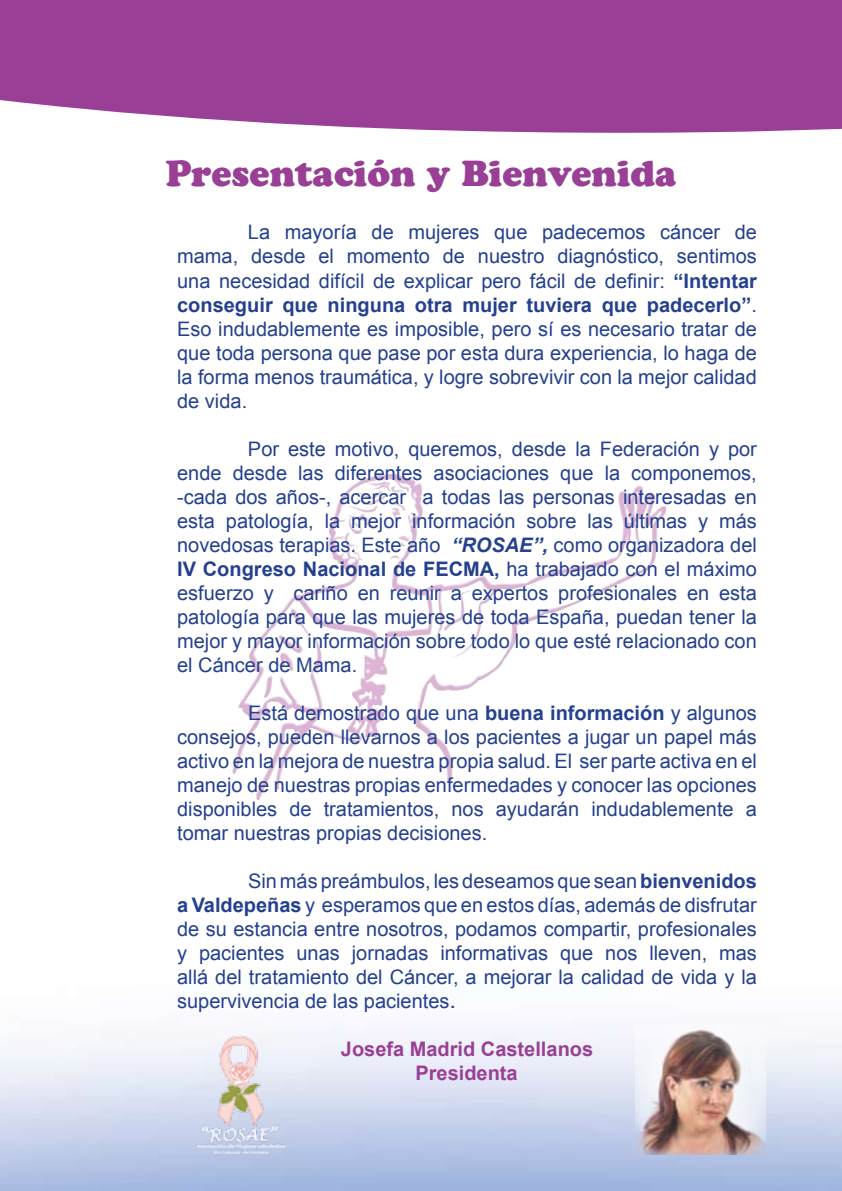
<style>
.page{position:relative;width:842px;height:1191px;background:#fff}
.page>*{position:absolute;margin:0;border:0;box-sizing:border-box;transform-origin:0 0}
.t1{font:900 36px "Cooper";color:#993f95}
.t2{font:20px/24px "Arial";color:#24408f;text-align:justify}
.t3{font:700 20px/24px "Arial";color:#993f95;text-align:center}
.s1{font-weight:700}
.s2{font-weight:700;font-style:italic}
.s3{font-size:24px}
</style>
<div class="page">
<img style="left:327px;top:474px;width:339px;height:173px">
<div style="left:0;top:0;width:842px;height:133px;background:#993f95"></div>
<img style="left:186px;top:1025px;width:110px;height:139px">
<img style="left:636px;top:1024px;width:129px;height:130px">
<h1 class="t1" style="left:165px;top:151px;width:513px">Presentación y Bienvenida</h1>
<p class="t2" style="left:177px;top:221px;width:581px;text-indent:71px">La mayoría de mujeres que padecemos cáncer de mama, desde el momento de nuestro diagnóstico, sentimos una necesidad difícil de explicar pero fácil de definir: <span class="s1">“Intentar conseguir que ninguna otra mujer tuviera que padecerlo”</span>.<br>Eso indudablemente es imposible, pero sí es necesario tratar de que toda persona que pase por esta dura experiencia, lo haga de la forma menos traumática, y logre sobrevivir con la mejor calidad de vida.</p>
<p class="t2" style="left:177px;top:437px;width:581px;text-indent:71px">Por este motivo, queremos, desde la Federación y por ende desde las diferentes asociaciones que la componemos, -cada dos años-, acercar a todas las personas interesadas en esta patología, la mejor información sobre las últimas y más novedosas terapias. Este año <span class="s2">“ROSAE”,</span> como organizadora del <span class="s1">IV Congreso Nacional de FECMA,</span> ha trabajado con el máximo esfuerzo y cariño en reunir a expertos profesionales en esta patología para que las mujeres de toda España, puedan tener la mejor y mayor información sobre todo lo que esté relacionado con el Cáncer de Mama.</p>
<p class="t2" style="left:177px;top:701px;width:581px;text-indent:71px">Está demostrado que una <span class="s1">buena información</span> y algunos consejos, pueden llevarnos a los pacientes a jugar un papel más activo en la mejora de nuestra propia salud. El ser parte activa en el manejo de nuestras propias enfermedades y conocer las opciones disponibles de tratamientos, nos ayudarán indudablemente a tomar nuestras propias decisiones.</p>
<p class="t2" style="left:177px;top:869px;width:581px;text-indent:71px">Sin más preámbulos, les deseamos que sean <span class="s1">bienvenidos a Valdepeñas</span> y esperamos que en estos días, además de disfrutar de su estancia entre nosotros, podamos compartir, profesionales y pacientes unas jornadas informativas que nos lleven, mas allá del tratamiento del Cáncer, a mejorar la calidad de vida y la supervivencia de las pacientes<span class="s3">.</span></p>
<p class="t3" style="left:341px;top:1037px;width:254px">Josefa Madrid Castellanos<br>Presidenta</p>
</div>
